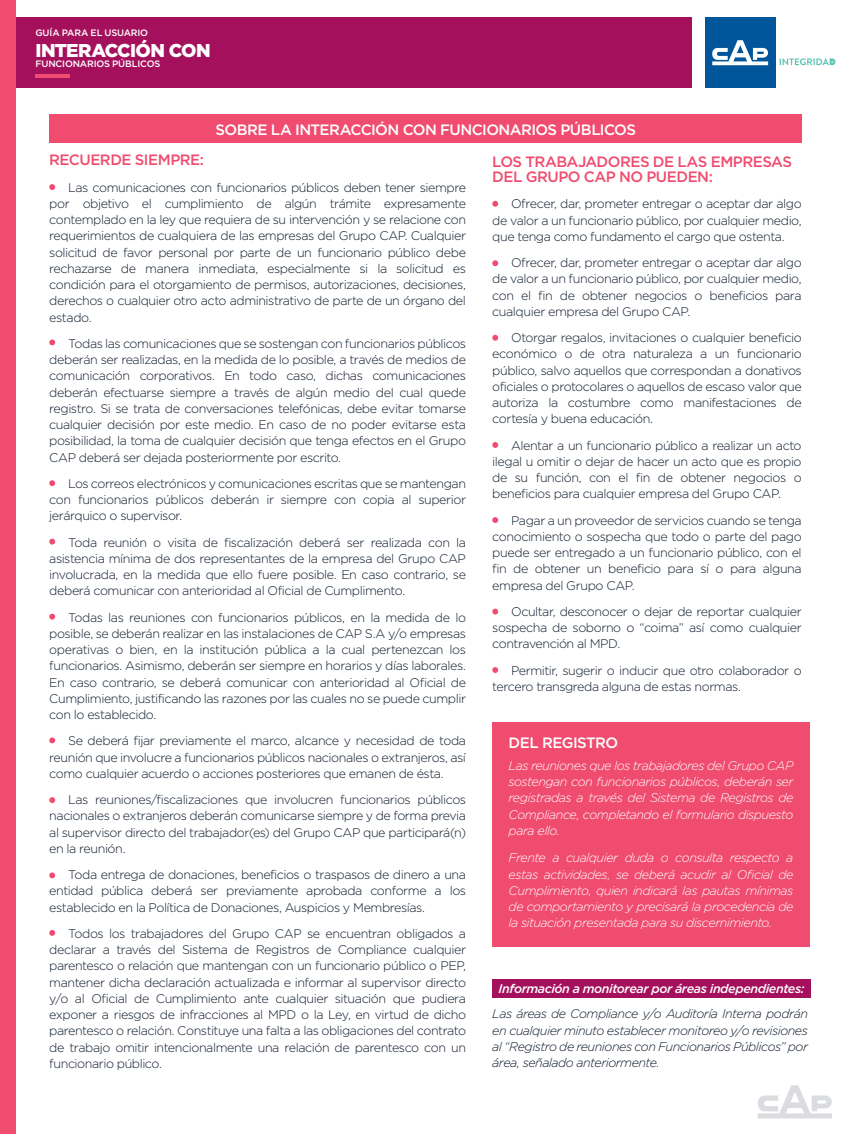
<style>
.page{position:relative;width:851px;height:1134px;background:#fff}
.page>*{position:absolute;margin:0;border:0;box-sizing:border-box;transform-origin:0 0}
.t1{font:900 18.62px "Gotham";letter-spacing:-.035em;color:#fff}
.t2{font:500 15px/15px "Gotham";letter-spacing:-.035em;color:#f04c6f}
.t3{font:500 15px "Gotham";letter-spacing:-.04em;color:#fff}
.t4{font:300 12.5px/16.2px "Gotham";letter-spacing:-.035em;color:#0d1a2a;text-align:justify}
.t5{font:italic 300 12.5px/16.2px "Gotham";letter-spacing:-.04em;color:#fff;text-align:justify}
.t6{font:italic 300 12.5px/16.2px "Gotham";letter-spacing:-.04em;color:#0d1a2a;text-align:justify}
.t7{font:italic 500 12.5px "Gotham";letter-spacing:-.03em;color:#fff}
.t8{font:500 9.25px "Gotham";letter-spacing:-.015em;color:#fff}
</style>
<div class="page">
<svg style="left:758px;top:1085px;width:73px;height:33px"></svg>
<div style="left:49px;top:115px;width:752px;height:28px;background:#f04c6f"></div>
<div style="left:0;top:17px;width:691px;height:71px;background:#a5105d"></div>
<div style="left:0;top:0;width:15px;height:1134px;background:#f04c6f"></div>
<hr style="left:35px;top:74px;width:35px;height:4px;background:#f04c6f">
<div style="left:492px;top:979px;width:318px;height:19px;background:#a5105d"></div>
<svg style="left:49px;top:184px;width:6px;height:6px"></svg>
<svg style="left:492px;top:201px;width:6px;height:6px"></svg>
<svg style="left:492px;top:260px;width:6px;height:6px"></svg>
<svg style="left:492px;top:335px;width:6px;height:6px"></svg>
<svg style="left:492px;top:442px;width:6px;height:6px"></svg>
<svg style="left:492px;top:517px;width:6px;height:6px"></svg>
<svg style="left:492px;top:609px;width:6px;height:5px"></svg>
<svg style="left:492px;top:667px;width:6px;height:6px"></svg>
<svg style="left:49px;top:339px;width:6px;height:6px"></svg>
<svg style="left:49px;top:480px;width:6px;height:6px"></svg>
<svg style="left:49px;top:539px;width:6px;height:6px"></svg>
<svg style="left:49px;top:614px;width:6px;height:6px"></svg>
<svg style="left:49px;top:737px;width:6px;height:6px"></svg>
<svg style="left:49px;top:797px;width:6px;height:6px"></svg>
<svg style="left:49px;top:872px;width:6px;height:6px"></svg>
<svg style="left:49px;top:930px;width:6px;height:6px"></svg>
<div style="left:492px;top:722px;width:317px;height:225px;background:#f04c6f"></div>
<div style="left:704px;top:17px;width:71px;height:71px;background:#01559a"></div>
<svg style="left:712px;top:40px;width:56px;height:25px"></svg>
<svg style="left:779px;top:58px;width:56px;height:7px"></svg>
<p class="t8" style="left:35px;top:27px;width:114px">GUÍA PARA EL USUARIO</p>
<h1 class="t1" style="left:35px;top:40px;width:177px">INTERACCIÓN CON</h1>
<p class="t8" style="left:35px;top:58px;width:126px">FUNCIONARIOS PÚBLICOS</p>
<p class="t3" style="left:215px;top:120px;width:422px">SOBRE LA INTERACCIÓN CON FUNCIONARIOS PÚBLICOS</p>
<p class="t2" style="left:49px;top:152px;width:156px">RECUERDE SIEMPRE:</p>
<p class="t4" style="left:49px;top:179px;width:418px;text-indent:19px">Las comunicaciones con funcionarios públicos deben tener siempre por objetivo el cumplimiento de algún trámite expresamente contemplado en la ley que requiera de su intervención y se relacione con requerimientos de cualquiera de las empresas del Grupo CAP. Cualquier solicitud de favor personal por parte de un funcionario público debe rechazarse de manera inmediata, especialmente si la solicitud es condición para el otorgamiento de permisos, autorizaciones, decisiones, derechos o cualquier otro acto administrativo de parte de un órgano del estado.</p>
<p class="t4" style="left:49px;top:335px;width:418px;text-indent:19px">Todas las comunicaciones que se sostengan con funcionarios públicos deberán ser realizadas, en la medida de lo posible, a través de medios de comunicación corporativos. En todo caso, dichas comunicaciones deberán efectuarse siempre a través de algún medio del cual quede registro. Si se trata de conversaciones telefónicas, debe evitar tomarse cualquier decisión por este medio. En caso de no poder evitarse esta posibilidad, la toma de cualquier decisión que tenga efectos en el Grupo CAP deberá ser dejada posteriormente por escrito.</p>
<p class="t4" style="left:49px;top:475px;width:418px;text-indent:19px">Los correos electrónicos y comunicaciones escritas que se mantengan con funcionarios públicos deberán ir siempre con copia al superior jerárquico o supervisor.</p>
<p class="t4" style="left:49px;top:534px;width:418px;text-indent:19px">Toda reunión o visita de fiscalización deberá ser realizada con la asistencia mínima de dos representantes de la empresa del Grupo CAP involucrada, en la medida que ello fuere posible. En caso contrario, se deberá comunicar con anterioridad al Oficial de Cumplimento.</p>
<p class="t4" style="left:49px;top:609px;width:418px;text-indent:19px">Todas las reuniones con funcionarios públicos, en la medida de lo posible, se deberán realizar en las instalaciones de CAP S.A y/o empresas operativas o bien, en la institución pública a la cual pertenezcan los funcionarios. Asimismo, deberán ser siempre en horarios y días laborales.<br>En caso contrario, se deberá comunicar con anterioridad al Oficial de Cumplimiento, justificando las razones por las cuales no se puede cumplir con lo establecido.</p>
<p class="t4" style="left:49px;top:733px;width:418px;text-indent:19px">Se deberá fijar previamente el marco, alcance y necesidad de toda reunión que involucre a funcionarios públicos nacionales o extranjeros, así como cualquier acuerdo o acciones posteriores que emanen de ésta.</p>
<p class="t4" style="left:49px;top:791px;width:418px;text-indent:19px">Las reuniones/fiscalizaciones que involucren funcionarios públicos nacionales o extranjeros deberán comunicarse siempre y de forma previa al supervisor directo del trabajador(es) del Grupo CAP que participará(n) en la reunión.</p>
<p class="t4" style="left:49px;top:866px;width:418px;text-indent:19px">Toda entrega de donaciones, beneficios o traspasos de dinero a una entidad pública deberá ser previamente aprobada conforme a los establecido en la Política de Donaciones, Auspicios y Membresías.</p>
<p class="t4" style="left:49px;top:925px;width:418px;text-indent:19px">Todos los trabajadores del Grupo CAP se encuentran obligados a declarar a través del Sistema de Registros de Compliance cualquier parentesco o relación que mantengan con un funcionario público o PEP, mantener dicha declaración actualizada e informar al supervisor directo y/o al Oficial de Cumplimiento ante cualquier situación que pudiera exponer a riesgos de infracciones al MPD o la Ley, en virtud de dicho parentesco o relación. Constituye una falta a las obligaciones del contrato de trabajo omitir intencionalmente una relación de parentesco con un funcionario público.</p>
<p class="t2" style="left:492px;top:154px;width:301px">LOS TRABAJADORES DE LAS EMPRESAS<br>DEL GRUPO CAP NO PUEDEN:</p>
<p class="t4" style="left:492px;top:196px;width:311px;text-indent:19px">Ofrecer, dar, prometer entregar o aceptar dar algo de valor a un funcionario público, por cualquier medio, que tenga como fundamento el cargo que ostenta.</p>
<p class="t4" style="left:492px;top:254px;width:311px;text-indent:19px">Ofrecer, dar, prometer entregar o aceptar dar algo de valor a un funcionario público, por cualquier medio, con el fin de obtener negocios o beneficios para cualquier empresa del Grupo CAP.</p>
<p class="t4" style="left:492px;top:329px;width:311px;text-indent:19px">Otorgar regalos, invitaciones o cualquier beneficio económico o de otra naturaleza a un funcionario público, salvo aquellos que correspondan a donativos oficiales o protocolares o aquellos de escaso valor que autoriza la costumbre como manifestaciones de cortesía y buena educación.</p>
<p class="t4" style="left:492px;top:437px;width:311px;text-indent:19px">Alentar a un funcionario público a realizar un acto ilegal u omitir o dejar de hacer un acto que es propio de su función, con el fin de obtener negocios o beneficios para cualquier empresa del Grupo CAP.</p>
<p class="t4" style="left:492px;top:512px;width:311px;text-indent:19px">Pagar a un proveedor de servicios cuando se tenga conocimiento o sospecha que todo o parte del pago puede ser entregado a un funcionario público, con el fin de obtener un beneficio para sí o para alguna empresa del Grupo CAP.</p>
<p class="t4" style="left:492px;top:603px;width:311px;text-indent:19px">Ocultar, desconocer o dejar de reportar cualquier sospecha de soborno o “coima” así como cualquier contravención al MPD.</p>
<p class="t4" style="left:492px;top:662px;width:311px;text-indent:19px">Permitir, sugerir o inducir que otro colaborador o tercero transgreda alguna de estas normas.</p>
<p class="t3" style="left:508px;top:732px;width:111px">DEL REGISTRO</p>
<p class="t5" style="left:508px;top:757px;width:286px">Las reuniones que los trabajadores del Grupo CAP sostengan con funcionarios públicos, deberán ser registradas a través del Sistema de Registros de Compliance, completando el formulario dispuesto para ello.</p>
<p class="t5" style="left:508px;top:849px;width:286px">Frente a cualquier duda o consulta respecto a estas actividades, se deberá acudir al Oficial de Cumplimiento, quien indicará las pautas mínimas de comportamiento y precisará la procedencia de la situación presentada para su discernimiento.</p>
<p class="t7" style="left:498px;top:981px;width:307px">Información a monitorear por áreas independientes:</p>
<p class="t6" style="left:492px;top:1005px;width:317px">Las áreas de Compliance y/o Auditoría Interna podrán en cualquier minuto establecer monitoreo y/o revisiones al “Registro de reuniones con Funcionarios Públicos” por área, señalado anteriormente.</p>
</div>
